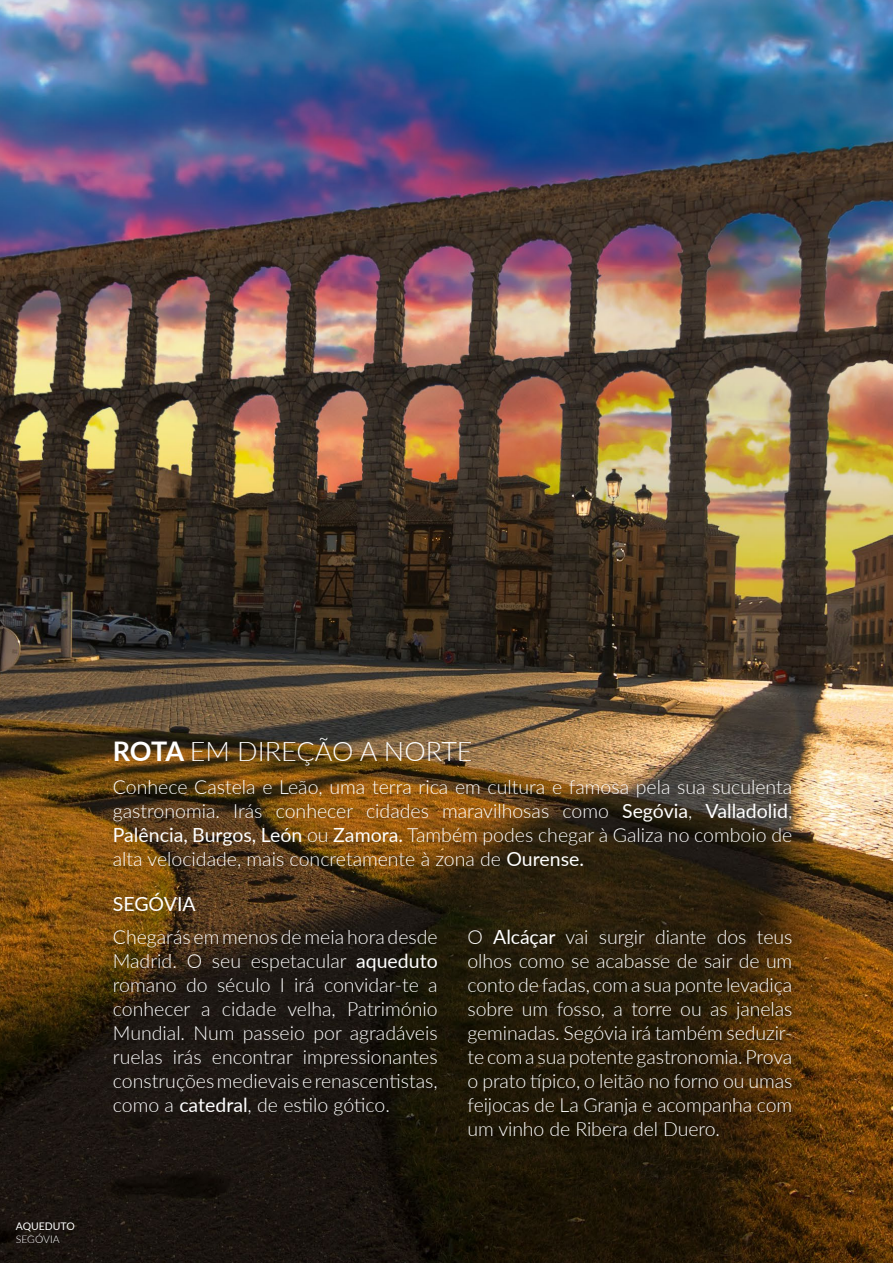
<style>
.page{position:relative;width:893px;height:1263px;background:#fff}
.page>*{position:absolute;margin:0;border:0;box-sizing:border-box;transform-origin:0 0}
.t1{font:300 27px "Lato";color:#fff}
.Body{font:300 19.5px/24px "Lato";color:#fff;text-align:justify}
.t2{font:19.5px "Lato";color:#fff}
.PIE_ARRIBA{font:10.5px "Lato";color:#fff}
.SUBPIE_ARRIBA{font:300 10.5px "Lato";color:#fff}
.s1{font-weight:700}
.s2{font-weight:400}
</style>
<div class="page">
<img style="left:0;top:0;width:893px;height:1263px">
<p class="PIE_ARRIBA" style="left:16px;top:1218px;width:61px">AQUEDUTO</p>
<p class="SUBPIE_ARRIBA" style="left:16px;top:1231px;width:45px">SEGÓVIA</p>
<h2 class="t1" style="left:113px;top:733px;width:361px"><span class="s1">ROTA</span> EM DIREÇÃO A NORTE</h2>
<p class="Body" style="left:113px;top:774px;width:681px">Conhece Castela e Leão, uma terra rica em cultura e famosa pela sua suculenta gastronomia. Irás conhecer cidades maravilhosas como <span class="s2">Segóvia</span>, <span class="s2">Valladolid</span>, <span class="s2">Palência, Burgos, León</span> ou <span class="s2">Zamora.</span> Também podes chegar à Galiza no comboio de alta velocidade, mais concretamente à zona de <span class="s2">Ourense.</span></p>
<h3 class="t2" style="left:113px;top:890px;width:84px">SEGÓVIA</h3>
<p class="Body" style="left:113px;top:924px;width:326px">Chegarás em menos de meia hora desde Madrid. O seu espetacular <span class="s2">aqueduto </span>romano do século I irá convidar-te a conhecer a cidade velha, Património Mundial. Num passeio por agradáveis ruelas irás encontrar impressionantes construções medievais e renascentistas, como a <span class="s2">catedral</span>, de estilo gótico.</p>
<p class="Body" style="left:467px;top:924px;width:326px">O <span class="s2">Alcáçar</span> vai surgir diante dos teus olhos como se acabasse de sair de um conto de fadas, com a sua ponte levadiça sobre um fosso, a torre ou as janelas geminadas. Segóvia irá também seduzir&shy;te com a sua potente gastronomia. Prova o prato típico, o leitão no forno ou umas feijocas de La Granja e acompanha com um vinho de Ribera del Duero.</p>
</div>
